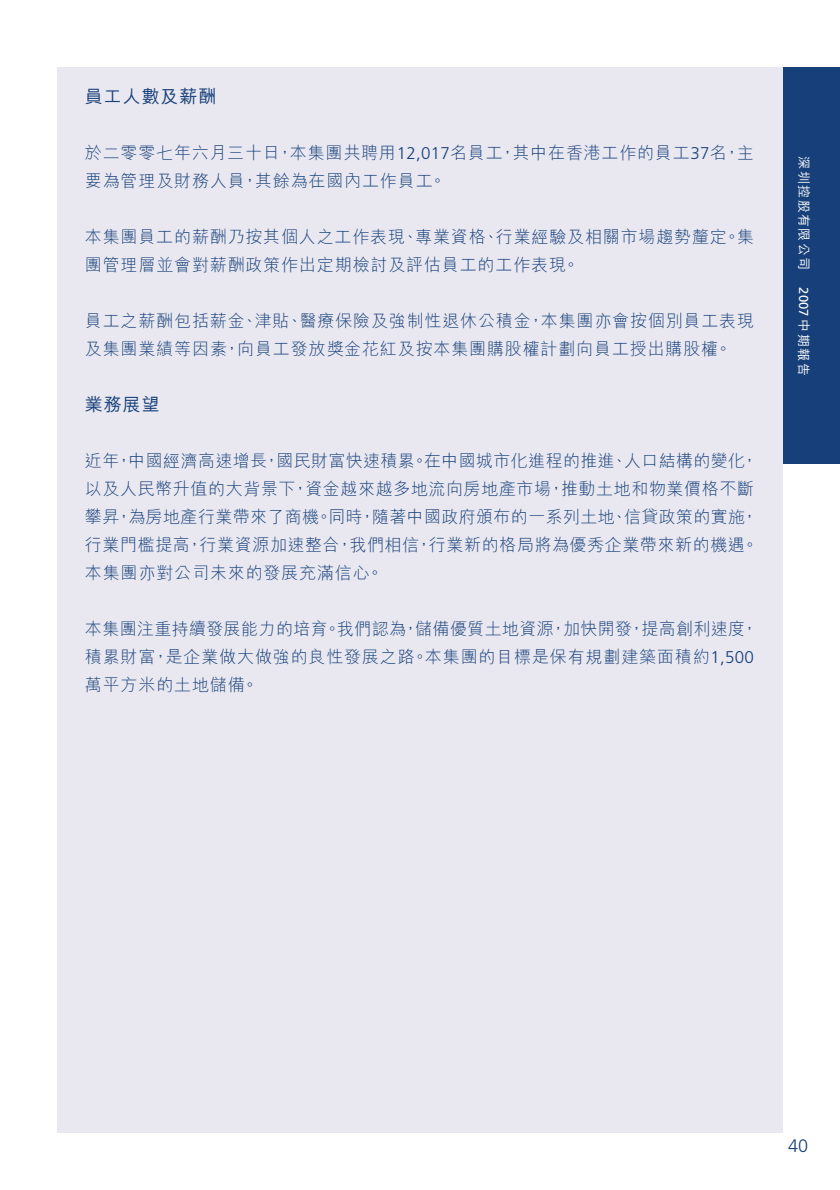
<style>
.page{position:relative;width:840px;height:1190px;background:#fff}
.page>*{position:absolute;margin:0;border:0;box-sizing:border-box;transform-origin:0 0}
.t1{font:500 18px "M Hei";letter-spacing:.05em;color:#17407a}
.t2{font:300 18px "Frutiger";color:#17407a}
.t3{font:300 17px/28px "M Hei";letter-spacing:.045em;color:#17407a}
.t4{font:500 13px "M Hei";letter-spacing:.115em;color:#fff}
.t5{font:13px "Frutiger";color:#fff}
.s1{font-family:"Frutiger"}
.s2{font-family:"M Hei";font-weight:500}
</style>
<div class="page">
<div style="left:771px;top:67px;width:69px;height:397px;background:#17407a"></div>
<div style="left:57px;top:67px;width:725px;height:1066px;background:#e9e8f0"></div>
<p class="t1" style="left:85px;top:90px;width:133px">員工人數及薪酬</p>
<p class="t3" style="left:85px;top:141px;width:671px">於二零零七年六月三十日，本集團共聘用<span class="s1">12,017</span>名員工，其中在香港工作的員工<span class="s1">37</span>名，主要為管理及財務人員，其餘為在國內工作員工。</p>
<p class="t3" style="left:85px;top:225px;width:671px">本集團員工的薪酬乃按其個人之工作表現、專業資格、行業經驗及相關市場趨勢釐定。集團管理層並會對薪酬政策作出定期檢討及評估員工的工作表現。</p>
<p class="t3" style="left:85px;top:309px;width:671px">員工之薪酬包括薪金、津貼、醫療保險及強制性退休公積金，本集團亦會按個別員工表現及集團業績等因素，向員工發放獎金花紅及按本集團購股權計劃向員工授出購股權。</p>
<p class="t1" style="left:85px;top:398px;width:76px">業務展望</p>
<p class="t3" style="left:85px;top:449px;width:675px">近年，中國經濟高速增長，國民財富快速積累。在中國城市化進程的推進、人口結構的變化，以及人民幣升值的大背景下，資金越來越多地流向房地產市場，推動土地和物業價格不斷攀昇，為房地產行業帶來了商機。同時，隨著中國政府頒布的一系列土地、信貸政策的實施，行業門檻提高，行業資源加速整合，我們相信，行業新的格局將為優秀企業帶來新的機遇。本集團亦對公司未來的發展充滿信心。</p>
<p class="t3" style="left:85px;top:617px;width:675px">本集團注重持續發展能力的培育。我們認為，儲備優質土地資源，加快開發，提高創利速度，積累財富，是企業做大做強的良性發展之路。本集團的目標是保有規劃建築面積約<span class="s1">1,500</span>萬平方米的土地儲備。</p>
<p class="t4" style="left:809px;top:156px;width:116px;rotate:90deg">深圳控股有限公司</p>
<p class="t5" style="left:809px;top:287px;width:90px;rotate:90deg">2007<span class="s2">中期報告</span></p>
<p class="t2" style="left:788px;top:1139px;width:22px">40</p>
</div>
